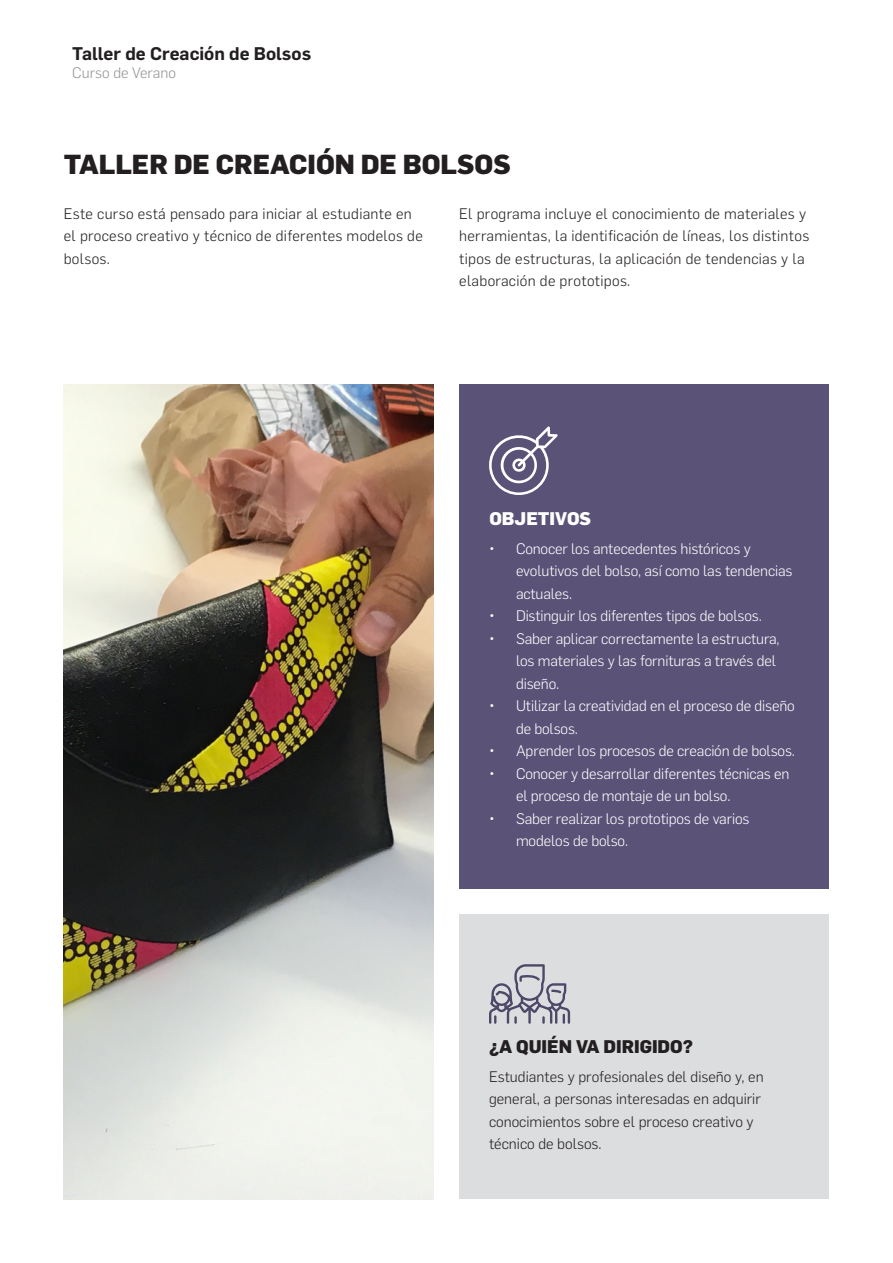
<style>
.page{position:relative;width:893px;height:1263px;background:#fff}
.page>*{position:absolute;margin:0;border:0;box-sizing:border-box;transform-origin:0 0}
.t1{font:800 27px "Flama";color:#231f20}
.t2{font:600 18px "Flama";color:#231f20}
.t3{font:800 18px "Flama";color:#231f20}
.t4{font:800 18px "Flama";color:#fff}
.t5{font:300 15px/22.5px "Flama";letter-spacing:-.01em;color:#fff}
.t6{font:300 15px/22.5px "Flama";letter-spacing:.02em;color:#231f20}
.t7{font:300 15px/22.5px "Flama";color:#231f20}
.t8{font:300 15px "Flama";color:#939598}
</style>
<div class="page">
<img style="left:64px;top:384px;width:370px;height:815px">
<div style="left:459px;top:384px;width:370px;height:505px;background:#5a5277"></div>
<div style="left:459px;top:914px;width:370px;height:285px;background:#dcdddf"></div>
<svg style="left:489px;top:426px;width:69px;height:69px"></svg>
<svg style="left:489px;top:964px;width:81px;height:60px"></svg>
<p class="t2" style="left:72px;top:40px;width:240px">Taller de Creación de Bolsos</p>
<p class="t8" style="left:72px;top:62px;width:105px">Curso de Verano</p>
<p class="t1" style="left:64px;top:145px;width:448px">TALLER DE CREACIÓN DE BOLSOS</p>
<p class="t6" style="left:64px;top:201px;width:361px">Este curso está pensado para iniciar al estudiante en el proceso creativo y técnico de diferentes modelos de bolsos.</p>
<p class="t6" style="left:459px;top:201px;width:352px">El programa incluye el conocimiento de materiales y herramientas, la identificación de líneas, los distintos tipos de estructuras, la aplicación de tendencias y la elaboración de prototipos.</p>
<p class="t4" style="left:489px;top:505px;width:103px">OBJETIVOS</p>
<p class="t5" style="left:516px;top:536px;width:278px;text-indent:-27px">• Conocer los antecedentes históricos y evolutivos del bolso, así como las tendencias actuales.</p>
<p class="t5" style="left:489px;top:604px;width:274px">• Distinguir los diferentes tipos de bolsos.</p>
<p class="t5" style="left:516px;top:626px;width:265px;text-indent:-27px">• Saber aplicar correctamente la estructura, los materiales y las fornituras a través del diseño.</p>
<p class="t5" style="left:516px;top:694px;width:280px;text-indent:-27px">• Utilizar la creatividad en el proceso de diseño de bolsos.</p>
<p class="t5" style="left:489px;top:739px;width:307px">• Aprender los procesos de creación de bolsos.</p>
<p class="t5" style="left:516px;top:761px;width:275px;text-indent:-27px">• Conocer y desarrollar diferentes técnicas en el proceso de montaje de un bolso.</p>
<p class="t5" style="left:516px;top:806px;width:235px;text-indent:-27px">• Saber realizar los prototipos de varios modelos de bolso.</p>
<p class="t3" style="left:489px;top:1033px;width:205px">¿A QUIÉN VA DIRIGIDO?</p>
<p class="t7" style="left:489px;top:1064px;width:276px">Estudiantes y profesionales del diseño y, en general, a personas interesadas en adquirir conocimientos sobre el proceso creativo y técnico de bolsos.</p>
</div>
